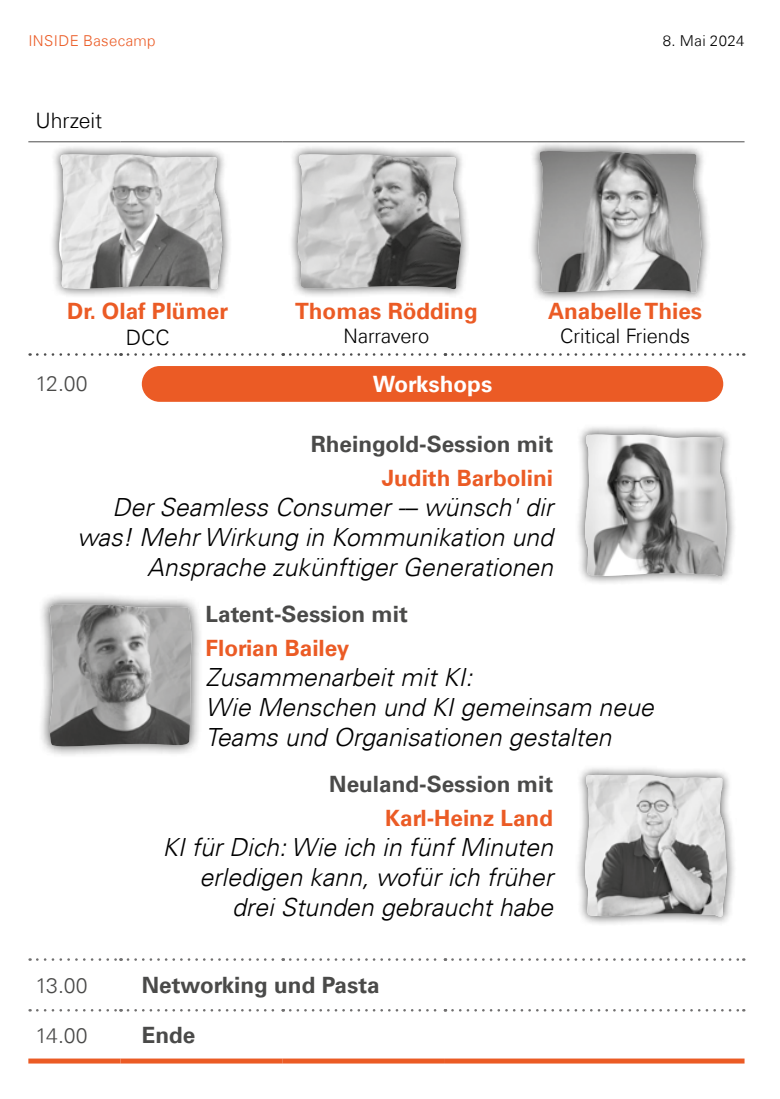
<style>
.page{position:relative;width:780px;height:1099px;background:#fff}
.page>*{position:absolute;margin:0;border:0;box-sizing:border-box;transform-origin:0 0}
.t1{font:italic 300 25px/30px "Univers Com 45";color:#000;text-align:right}
.t2{font:700 22.5px "Univers Com 65";color:#eb5b25}
.t3{font:700 22.5px "Univers Com 65";color:#4a4a49}
.t4{font:700 22.5px "Univers Com 65";color:#fff}
.t5{font:300 21.25px "Univers Com 45";letter-spacing:-.025em;color:#4a4a49}
.t6{font:300 21.25px "Univers Com 45";color:#000}
.t7{font:300 20px "Univers Com 45";color:#000}
.t8{font:300 15px "Univers Com 45";letter-spacing:.03em;color:#eb5b25}
.t9{font:300 15px "Univers Com 45";letter-spacing:.03em;color:#000}
</style>
<div class="page">
<svg style="left:37px;top:353px;width:84px;height:3px"></svg>
<svg style="left:128px;top:353px;width:156px;height:3px"></svg>
<svg style="left:290px;top:353px;width:156px;height:3px"></svg>
<svg style="left:452px;top:353px;width:292px;height:3px"></svg>
<hr style="left:28px;top:141px;width:92px;height:1px;background:#4d4d4d">
<hr style="left:120px;top:141px;width:163px;height:1px;background:#4d4d4d">
<hr style="left:283px;top:141px;width:162px;height:1px;background:#4d4d4d">
<hr style="left:445px;top:141px;width:299px;height:1px;background:#4d4d4d">
<svg style="left:37px;top:958px;width:84px;height:2px"></svg>
<svg style="left:128px;top:958px;width:156px;height:2px"></svg>
<svg style="left:290px;top:958px;width:156px;height:2px"></svg>
<svg style="left:452px;top:958px;width:292px;height:2px"></svg>
<svg style="left:37px;top:1009px;width:84px;height:2px"></svg>
<svg style="left:128px;top:1009px;width:156px;height:2px"></svg>
<svg style="left:290px;top:1009px;width:156px;height:2px"></svg>
<svg style="left:452px;top:1009px;width:292px;height:2px"></svg>
<div style="left:28px;top:1058px;width:92px;height:5px;background:#eb5b25"></div>
<div style="left:120px;top:1058px;width:163px;height:5px;background:#eb5b25"></div>
<div style="left:283px;top:1058px;width:162px;height:5px;background:#eb5b25"></div>
<div style="left:445px;top:1058px;width:299px;height:5px;background:#eb5b25"></div>
<div style="left:49px;top:144px;width:183px;height:155px;background:#000;opacity:.69"></div>
<img style="left:61px;top:154px;width:161px;height:135px">
<div style="left:288px;top:144px;width:182px;height:155px;background:#000;opacity:.69"></div>
<img style="left:296px;top:154px;width:165px;height:135px">
<div style="left:528px;top:141px;width:183px;height:161px;background:#000;opacity:.69"></div>
<img style="left:537px;top:151px;width:164px;height:142px">
<div style="left:142px;top:366px;width:581px;height:36px;background:#eb5b25;border-radius:18px"></div>
<div style="left:575px;top:424px;width:162px;height:161px;background:#000;opacity:.69"></div>
<img style="left:584px;top:434px;width:143px;height:142px">
<div style="left:38px;top:592px;width:165px;height:166px;background:#000;opacity:.69"></div>
<svg style="left:48px;top:604px;width:145px;height:142px"></svg>
<img style="left:50px;top:604px;width:141px;height:142px">
<div style="left:575px;top:764px;width:162px;height:162px;background:#000;opacity:.69"></div>
<img style="left:585px;top:774px;width:141px;height:142px">
<p class="t8" style="left:28px;top:32px;width:129px">INSIDE Basecamp</p>
<p class="t9" style="left:662px;top:32px;width:83px">8. Mai 2024</p>
<p class="t6" style="left:35px;top:108px;width:68px">Uhrzeit</p>
<p class="t2" style="left:67px;top:297px;width:162px">Dr. Olaf Plümer</p>
<p class="t6" style="left:126px;top:324px;width:45px">DCC</p>
<p class="t2" style="left:295px;top:297px;width:184px">Thomas Rödding</p>
<p class="t7" style="left:343px;top:324px;width:87px">Narravero</p>
<p class="t2" style="left:548px;top:297px;width:155px">Anabelle Thies</p>
<p class="t7" style="left:560px;top:324px;width:132px">Critical Friends</p>
<p class="t5" style="left:35px;top:371px;width:54px">12.00</p>
<p class="t4" style="left:373px;top:371px;width:121px">Workshops</p>
<p class="t3" style="left:311px;top:430px;width:244px">Rheingold-Session mit</p>
<p class="t2" style="left:382px;top:464px;width:173px">Judith Barbolini</p>
<p class="t1" style="left:77px;top:491px;width:477px">Der Seamless Consumer -– wünsch' dir was! Mehr Wirkung in Kommunikation und<br>Ansprache zukünftiger Generationen</p>
<p class="t3" style="left:206px;top:600px;width:204px">Latent-Session mit</p>
<p class="t2" style="left:206px;top:634px;width:145px">Florian Bailey</p>
<p class="t1" style="left:206px;top:662px;width:449px;text-align:left">Zusammenarbeit mit KI:<br>Wie Menschen und KI gemeinsam neue<br>Teams und Organisationen gestalten</p>
<p class="t3" style="left:329px;top:770px;width:225px">Neuland-Session mit</p>
<p class="t2" style="left:385px;top:804px;width:169px">Karl-Heinz Land</p>
<p class="t1" style="left:162px;top:832px;width:392px">KI für Dich: Wie ich in fünf Minuten erledigen kann, wofür ich früher drei Stunden gebraucht habe</p>
<p class="t5" style="left:35px;top:972px;width:54px">13.00</p>
<p class="t3" style="left:142px;top:971px;width:239px">Networking und Pasta</p>
<p class="t5" style="left:35px;top:1022px;width:54px">14.00</p>
<p class="t3" style="left:142px;top:1021px;width:55px">Ende</p>
</div>
